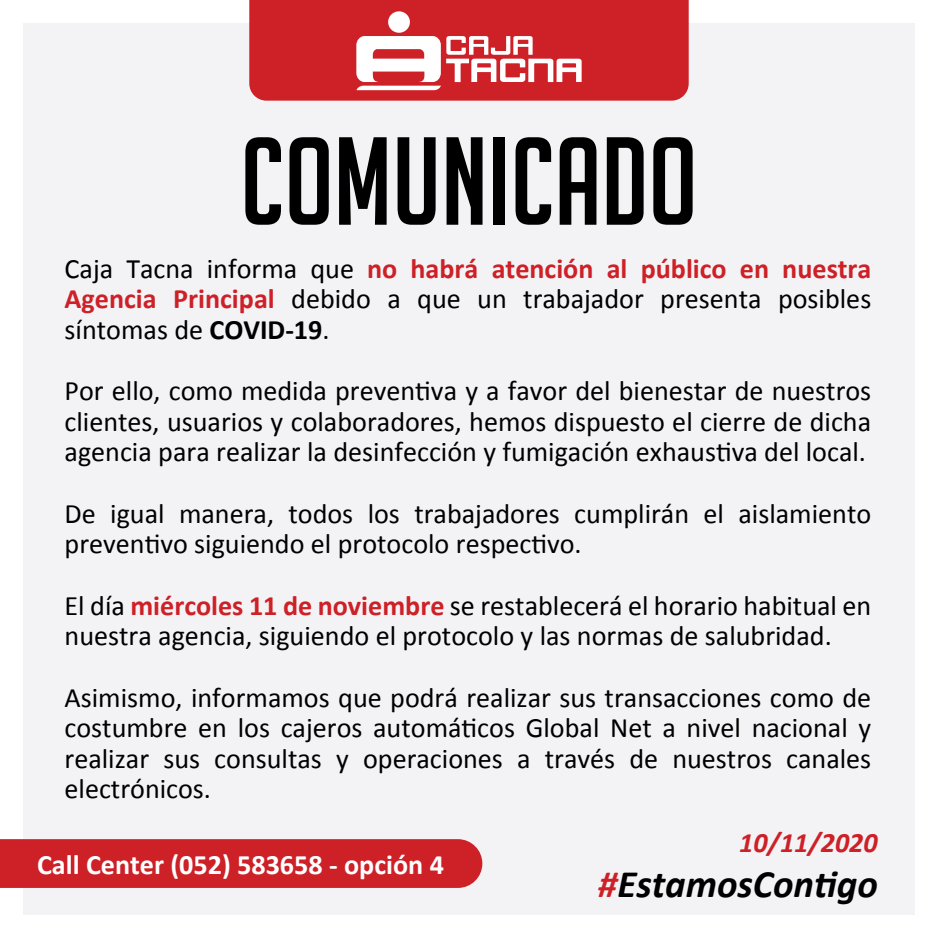
<style>
.page{position:relative;width:938px;height:938px;background:#fff}
.page>*{position:absolute;margin:0;border:0;box-sizing:border-box;transform-origin:0 0}
.t1{font:121.81px "Big Noodle Titling";color:#000}
.t2{font:italic 700 38.88px "Calibri";color:#000}
.t3{font:28.12px/30.6px "Calibri";color:#000;text-align:justify}
.t4{font:700 28.12px "Calibri";color:#fff}
.t5{font:italic 700 28.12px "Calibri";color:#cd2027}
.s1{font-weight:700;color:#cd2027}
.s2{font-weight:700}
.s3{color:#cd2027}
</style>
<div class="page">
<div style="left:23px;top:23px;width:891px;height:891px;background:#f3f3f5"></div>
<div style="left:249px;top:0;width:439px;height:101px;background:#cd2027"></div>
<svg style="left:356px;top:11px;width:225px;height:79px"></svg>
<div style="left:0;top:839px;width:482px;height:48px;background:#cd2027"></div>
<h1 class="t1" style="left:240px;top:116px;width:458px">COMUNICADO</h1>
<p class="t3" style="left:65px;top:253px;width:808px">Caja Tacna informa que <span class="s1">no habrá atención al público en nuestra Agencia Principal</span> debido a que un trabajador presenta posibles síntomas de <span class="s2">COVID-19</span>.</p>
<p class="t3" style="left:65px;top:375px;width:808px">Por ello, como medida preventiva y a favor del bienestar de nuestros clientes, usuarios y colaboradores, hemos dispuesto el cierre de dicha agencia para realizar la desinfección y fumigación exhaustiva del local.</p>
<p class="t3" style="left:65px;top:498px;width:808px">De igual manera, todos los trabajadores cumplirán el aislamiento preventivo siguiendo el protocolo respectivo.</p>
<p class="t3" style="left:65px;top:590px;width:808px">El día <span class="s1">miércoles 11 de noviembre</span> se restablecerá el horario habitual en nuestra agencia, siguiendo el protocolo y las normas de salubridad.</p>
<p class="t3" style="left:65px;top:682px;width:808px">Asimismo, informamos que podrá realizar sus transacciones como de costumbre en los cajeros automáticos Global Net a nivel nacional y realizar sus consultas y operaciones a través de nuestros canales electrónicos.</p>
<p class="t4" style="left:37px;top:846px;width:408px">Call Center (052) 583658 - opción 4</p>
<p class="t5" style="left:739px;top:825px;width:140px">10/11/2020</p>
<h2 class="t2" style="left:598px;top:859px;width:281px"><span class="s3">#</span>EstamosContigo</h2>
</div>
